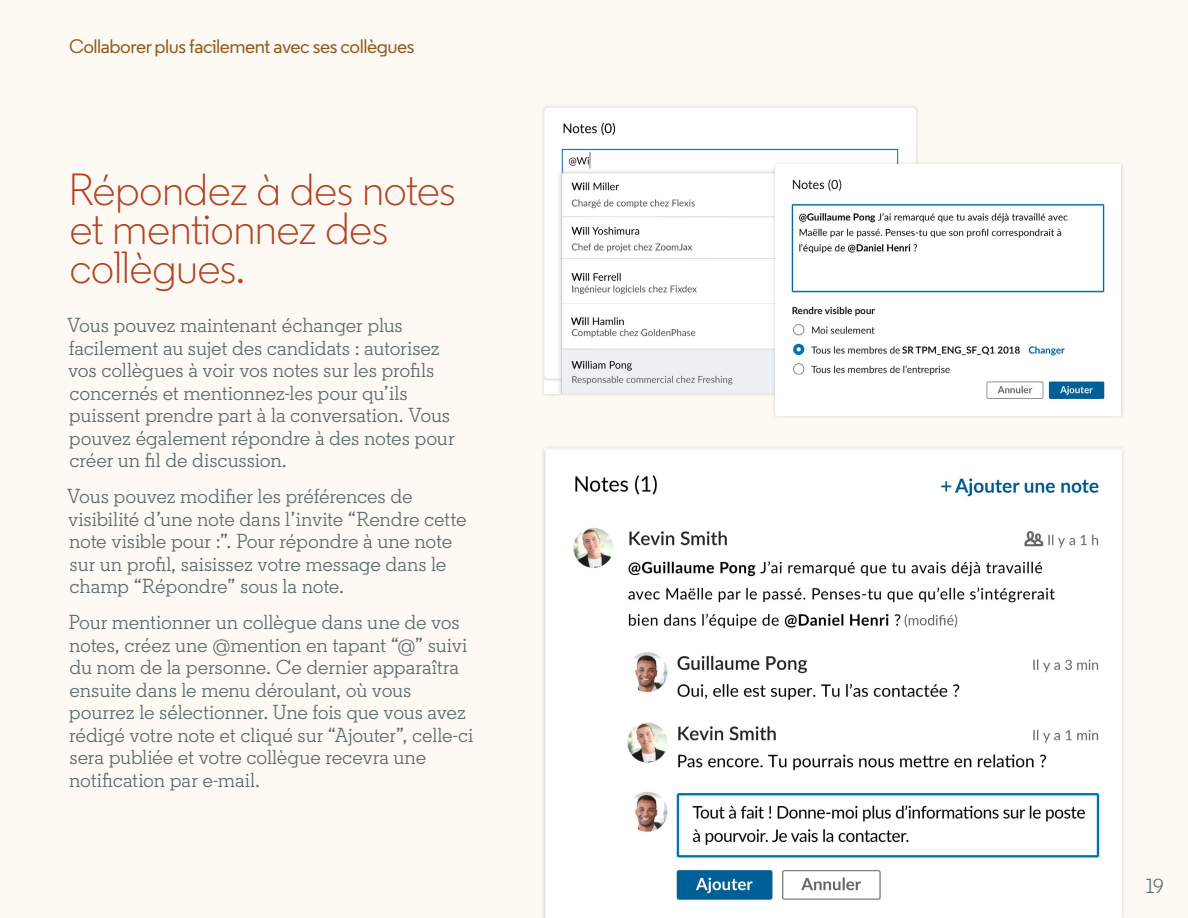
<style>
.page{position:relative;width:1188px;height:918px;background:#fdf9f3}
.page>*{position:absolute;margin:0;border:0;box-sizing:border-box;transform-origin:0 0}
.t1{font:300 45px/39px "Community";color:#b24125}
.t2{font:20.25px/22.5px "LKN Slab";letter-spacing:-.01em;color:#5a6a6b}
.t3{font:20.25px "LKN Slab";color:#5b6a6b}
.t4{font:500 19.5px "Regular PRO";letter-spacing:-.025em;color:#905b24}
</style>
<div class="page">
<div style="left:540px;top:104px;width:379px;height:293px;background:#eeeeea"></div>
<img style="left:544px;top:108px;width:372px;height:285px">
<div style="left:771px;top:160px;width:354px;height:259px;background:#000;opacity:.18"></div>
<img style="left:775px;top:164px;width:346px;height:251px">
<div style="left:540px;top:445px;width:586px;height:473px;background:#f4f1eb"></div>
<img style="left:544px;top:449px;width:578px;height:469px">
<p class="t4" style="left:69px;top:34px;width:347px">Collaborer plus facilement avec ses collègues</p>
<h1 class="t1" style="left:69px;top:170px;width:388px">Répondez à des notes et mentionnez des collègues.</h1>
<p class="t2" style="left:67px;top:314px;width:389px">Vous pouvez maintenant échanger plus facilement au sujet des candidats : autorisez vos collègues à voir vos notes sur les profils concernés et mentionnez-les pour qu’ils puissent prendre part à la conversation. Vous pouvez également répondre à des notes pour créer un fil de discussion.</p>
<p class="t2" style="left:67px;top:485px;width:401px">Vous pouvez modifier les préférences de visibilité d’une note dans l’invite “Rendre cette note visible pour :”. Pour répondre à une note sur un profil, saisissez votre message dans le champ “Répondre” sous la note.</p>
<p class="t2" style="left:68px;top:611px;width:407px">Pour mentionner un collègue dans une de vos notes, créez une @mention en tapant “@” suivi du nom de la personne. Ce dernier apparaîtra ensuite dans le menu déroulant, où vous pourrez le sélectionner. Une fois que vous avez rédigé votre note et cliqué sur “Ajouter”, celle-ci sera publiée et votre collègue recevra une notification par e-mail.</p>
<p class="t3" style="left:1146px;top:873px;width:20px">19</p>
</div>
